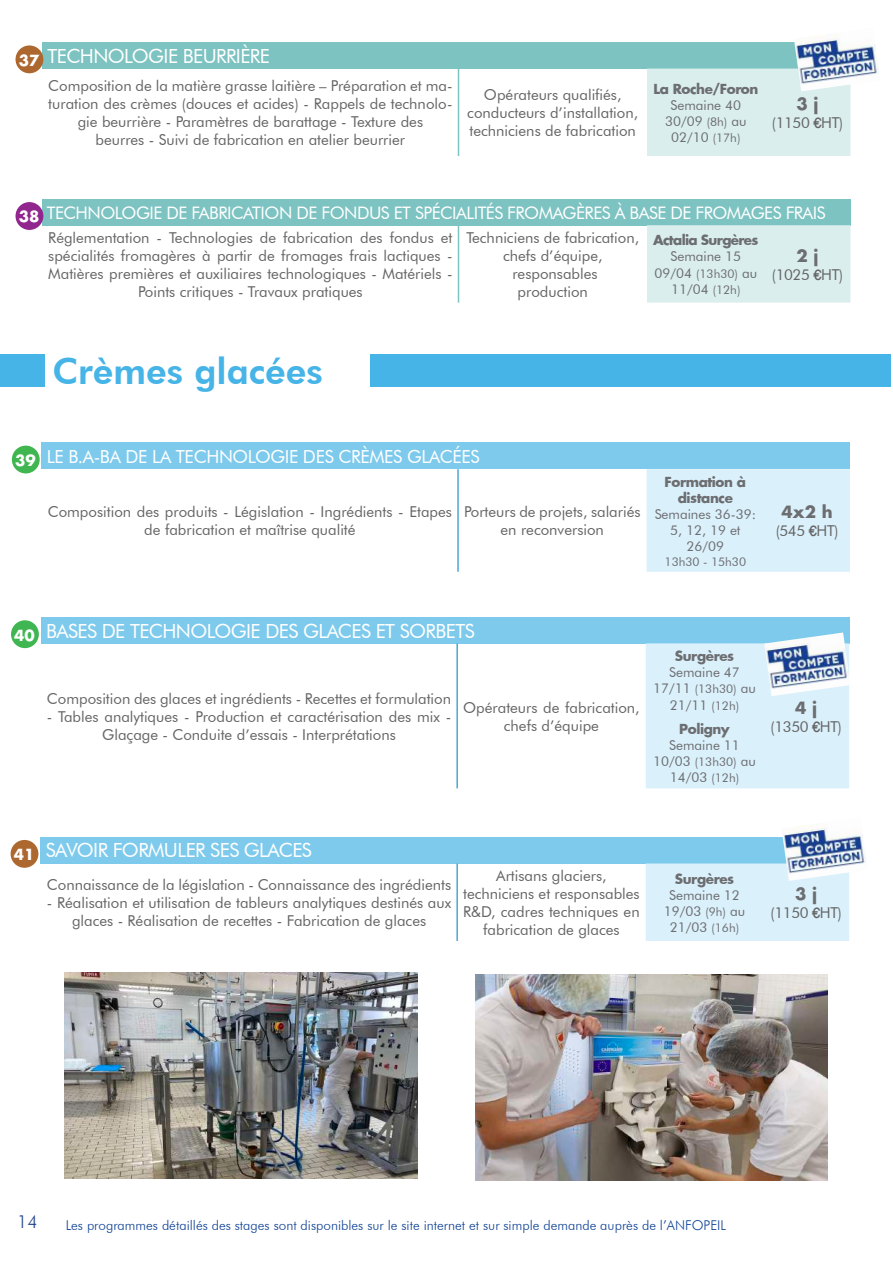
<style>
.page{position:relative;width:893px;height:1263px;background:#fff}
.page>*{position:absolute;margin:0;border:0;box-sizing:border-box;transform-origin:0 0}
.t1{font:800 36px "Futura BT";color:#46b4e7}
.t2{font:19.5px "Futura BT";letter-spacing:-.03em;color:#fff}
.t3{font:18px "Futura BT";letter-spacing:-.02em;color:#fff}
.t4{font:300 18px "Futura BT";color:#20438e}
.t5{font:17.25px "Futura BT";letter-spacing:-.03em;color:#fff}
.t6{font:700 16.5px "Futura";color:#6c6d70}
.t7{font:15px/18px "Futura BT";color:#646464;text-align:center}
.t8{font:13.5px/16.2px "Futura BT";color:#6c6d70;text-align:center}
.t9{font:300 13.5px "Futura BT";color:#0e4194}
.t10{font:700 13.5px/16.2px "Futura";letter-spacing:-.03em;color:#6c6d70;text-align:center}
.t11{font:700 13.5px "Futura";letter-spacing:-.05em;color:#6c6d70}
.t12{font:12px "Futura BT";color:#6c6d70}
.s1{font-size:12px}
.s2{font-family:"Helvetica"}
</style>
<div class="page">
<div style="left:42px;top:199px;width:808px;height:26px;background:#7dc3c1"></div>
<div style="left:16px;top:202px;width:27px;height:28px;background:#91268e;border-radius:50%"></div>
<div style="left:647px;top:225px;width:203px;height:78px;background:#daeeed"></div>
<hr style="left:458px;top:225px;width:1px;height:78px;background:#7dc3c1">
<div style="left:0;top:354px;width:45px;height:32px;background:#46b4e7"></div>
<div style="left:370px;top:354px;width:520px;height:32px;background:#46b4e7"></div>
<div style="left:41px;top:617px;width:808px;height:26px;background:#7ecaec"></div>
<div style="left:11px;top:620px;width:28px;height:28px;background:#3fb652;border-radius:50%"></div>
<div style="left:646px;top:643px;width:203px;height:145px;background:#daf0fb"></div>
<hr style="left:456px;top:643px;width:2px;height:73px;background:#4ca7d6">
<hr style="left:456px;top:716px;width:2px;height:72px;background:#4ca7d6">
<div style="left:41px;top:837px;width:808px;height:26px;background:#7ecaec"></div>
<div style="left:11px;top:840px;width:27px;height:28px;background:#ad6830;border-radius:50%"></div>
<div style="left:646px;top:863px;width:203px;height:78px;background:#daf0fb"></div>
<hr style="left:456px;top:863px;width:2px;height:78px;background:#4ca7d6">
<div style="left:42px;top:443px;width:808px;height:26px;background:#7ecaec"></div>
<div style="left:12px;top:446px;width:28px;height:27px;background:#40b650;border-radius:50%"></div>
<div style="left:646px;top:469px;width:204px;height:103px;background:#daf0fb"></div>
<hr style="left:457px;top:469px;width:2px;height:103px;background:#4ca7d6">
<div style="left:42px;top:43px;width:808px;height:26px;background:#7dc3c1"></div>
<div style="left:16px;top:45px;width:27px;height:28px;background:#ad6830;border-radius:50%"></div>
<div style="left:647px;top:69px;width:203px;height:87px;background:#daeeed"></div>
<hr style="left:458px;top:69px;width:1px;height:87px;background:#7dc3c1">
<img style="left:65px;top:973px;width:353px;height:205px">
<img style="left:475px;top:975px;width:352px;height:205px">
<img style="left:794px;top:33px;width:85px;height:58px">
<img style="left:764px;top:632px;width:86px;height:64px">
<img style="left:781px;top:823px;width:85px;height:58px">
<h2 class="t2" style="left:19px;top:44px;width:253px"><sub>37</sub> TECHNOLOGIE BEURRIÈRE</h2>
<p class="t7" style="left:48px;top:76px;width:406px">Composition de la matière grasse laitière – Préparation et ma&shy;turation des crèmes (douces et acides) - Rappels de technolo&shy;gie beurrière - Paramètres de barattage - Texture des<br>beurres - Suivi de fabrication en atelier beurrier</p>
<p class="t7" style="left:467px;top:85px;width:172px">Opérateurs qualifiés, conducteurs d’installation, techniciens de fabrication</p>
<p class="t10" style="left:653px;top:80px;width:106px">La Roche/Foron</p>
<p class="t8" style="left:665px;top:97px;width:83px">Semaine 40<br>30/09 <span class="s1">(8h)</span> au<br>02/10 <span class="s1">(17h)</span></p>
<p class="t6" style="left:797px;top:93px;width:23px">3 j</p>
<p class="t7" style="left:772px;top:114px;width:73px">(1150 <span class="s2">€</span>HT)</p>
<p class="t5" style="left:19px;top:202px;width:808px"><sub>38</sub> TECHNOLOGIE DE FABRICATION DE FONDUS ET SPÉCIALITÉS FROMAGÈRES À BASE DE FROMAGES FRAIS</p>
<p class="t7" style="left:48px;top:228px;width:406px">Réglementation - Technologies de fabrication des fondus et spécialités fromagères à partir de fromages frais lactiques - Matières premières et auxiliaires technologiques - Matériels - Points critiques - Travaux pratiques</p>
<p class="t7" style="left:466px;top:228px;width:174px">Techniciens de fabrication, chefs d’équipe, responsables<br>production</p>
<p class="t11" style="left:653px;top:231px;width:107px">Actalia Surgères</p>
<p class="t8" style="left:655px;top:248px;width:104px">Semaine 15<br>09/04 <span class="s1">(13h30)</span> au<br>11/04 <span class="s1">(12h)</span></p>
<p class="t6" style="left:797px;top:244px;width:23px">2 j</p>
<p class="t7" style="left:772px;top:265px;width:73px">(1025 <span class="s2">€</span>HT)</p>
<h1 class="t1" style="left:52px;top:349px;width:272px">Crèmes glacées</h1>
<p class="t3" style="left:15px;top:445px;width:466px"><sub>39</sub> LE B.A-BA DE LA TECHNOLOGIE DES CRÈMES GLACÉES</p>
<p class="t7" style="left:48px;top:503px;width:406px">Composition des produits - Législation - Ingrédients - Etapes de fabrication et maîtrise qualité</p>
<p class="t7" style="left:464px;top:503px;width:178px">Porteurs de projets, salariés en reconversion</p>
<p class="t10" style="left:665px;top:473px;width:83px">Formation à distance</p>
<p class="t8" style="left:655px;top:506px;width:103px">Semaines 36-39:<br>5, 12, 19 et<br>26/09</p>
<p class="t12" style="left:665px;top:554px;width:83px">13h30 - 15h30</p>
<p class="t6" style="left:782px;top:501px;width:52px">4x2 h</p>
<p class="t7" style="left:776px;top:522px;width:64px">(545 <span class="s2">€</span>HT)</p>
<h2 class="t2" style="left:14px;top:619px;width:462px"><sub>40</sub> BASES DE TECHNOLOGIE DES GLACES ET SORBETS</h2>
<p class="t7" style="left:47px;top:689px;width:406px">Composition des glaces et ingrédients - Recettes et formulation</p>
<p class="t7" style="left:47px;top:707px;width:406px">- Tables analytiques - Production et caractérisation des mix -<br>Glaçage - Conduite d’essais - Interprétations</p>
<p class="t7" style="left:463px;top:698px;width:178px">Opérateurs de fabrication, chefs d’équipe</p>
<p class="t10" style="left:675px;top:647px;width:61px">Surgères</p>
<p class="t8" style="left:653px;top:664px;width:104px">Semaine 47<br>17/11 <span class="s1">(13h30)</span> au<br>21/11 <span class="s1">(12h)</span></p>
<p class="t6" style="left:795px;top:696px;width:23px">4 j</p>
<p class="t10" style="left:679px;top:720px;width:52px">Poligny</p>
<p class="t7" style="left:771px;top:717px;width:73px">(1350 <span class="s2">€</span>HT)</p>
<p class="t8" style="left:653px;top:737px;width:104px">Semaine 11<br>10/03 <span class="s1">(13h30)</span> au<br>14/03 <span class="s1">(12h)</span></p>
<h2 class="t2" style="left:14px;top:839px;width:300px"><sub>41</sub> SAVOIR FORMULER SES GLACES</h2>
<p class="t7" style="left:47px;top:875px;width:406px">Connaissance de la législation - Connaissance des ingrédients</p>
<p class="t7" style="left:47px;top:893px;width:406px">- Réalisation et utilisation de tableurs analytiques destinés aux glaces - Réalisation de recettes - Fabrication de glaces</p>
<p class="t7" style="left:463px;top:866px;width:178px">Artisans glaciers, techniciens et responsables<br>R&amp;D, cadres techniques en fabrication de glaces</p>
<p class="t10" style="left:675px;top:870px;width:61px">Surgères</p>
<p class="t8" style="left:664px;top:887px;width:83px">Semaine 12<br>19/03 <span class="s1">(9h)</span> au<br>21/03 <span class="s1">(16h)</span></p>
<p class="t6" style="left:795px;top:882px;width:23px">3 j</p>
<p class="t7" style="left:771px;top:904px;width:73px">(1150 <span class="s2">€</span>HT)</p>
<p class="t4" style="left:17px;top:1210px;width:22px">14</p>
<p class="t9" style="left:66px;top:1217px;width:662px">Les programmes détaillés des stages sont disponibles sur le site internet et sur simple demande auprès de l’ANFOPEIL</p>
</div>
